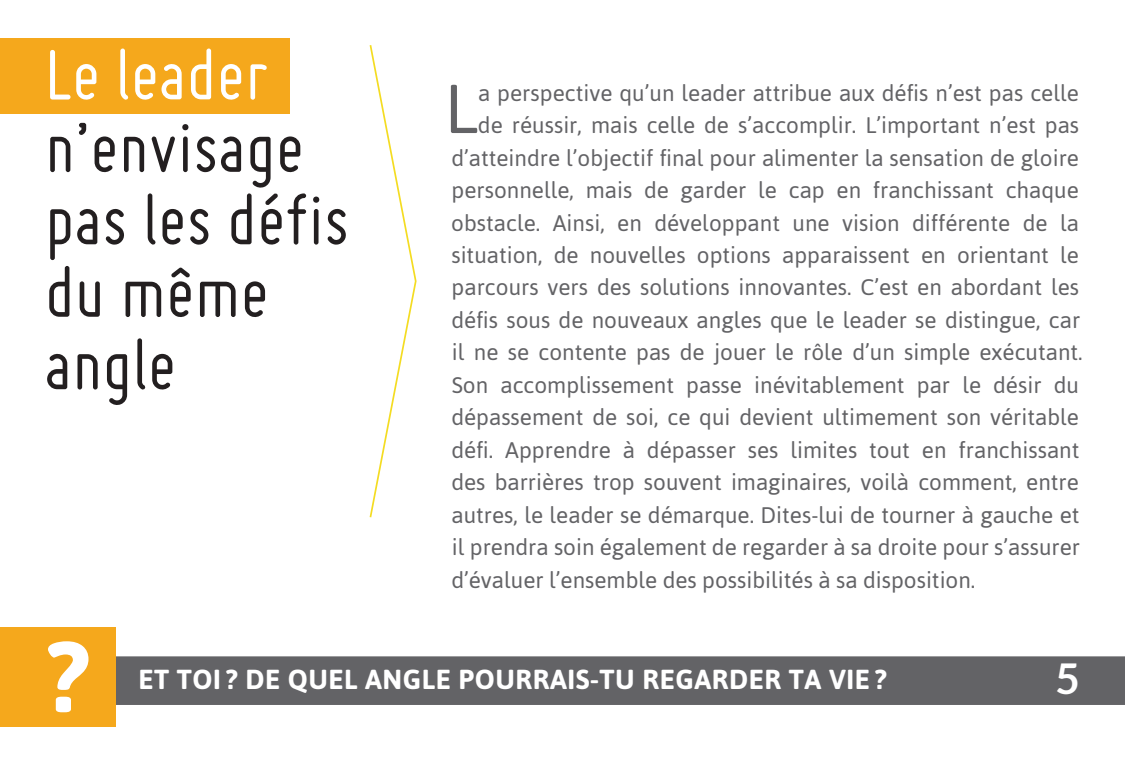
<style>
.page{position:relative;width:1125px;height:765px;background:#fff}
.page>*{position:absolute;margin:0;border:0;box-sizing:border-box;transform-origin:0 0}
.t1{font:700 100px "Asap";color:#fff}
.t2{font:77.5px/72.5px "Miso";color:#231f20}
.t3{font:77.5px "Miso";color:#fff}
.t4{font:68.75px "Asap";color:#636366}
.t5{font:700 42.5px "Lato";color:#fff}
.t6{font:700 27.5px "Asap";letter-spacing:.02em;color:#fff}
.t7{font:22.5px "Asap";color:#636366}
</style>
<div class="page">
<div style="left:116px;top:656px;width:1009px;height:49px;background:#636366"></div>
<div style="left:0;top:628px;width:116px;height:100px;background:#f5a81c"></div>
<div style="left:0;top:39px;width:290px;height:75px;background:#f5a81c"></div>
<svg style="left:369px;top:45px;width:48px;height:473px"></svg>
<h2 class="t3" style="left:45px;top:32px;width:225px">Le leader</h2>
<h2 class="t2" style="left:45px;top:110px;width:306px">n’envisage pas les défis du même angle</h2>
<h3 class="t4" style="left:444px;top:69px;width:35px">L</h3>
<p class="t7" style="left:478px;top:80px;width:602px">a perspective qu’un leader attribue aux défis n’est pas celle</p>
<p class="t7" style="left:478px;top:112px;width:603px">de réussir, mais celle de s’accomplir. L’important n’est pas</p>
<p class="t7" style="left:451px;top:145px;width:629px">d’atteindre l’objectif final pour alimenter la sensation de gloire</p>
<p class="t7" style="left:452px;top:177px;width:629px">personnelle, mais de garder le cap en franchissant chaque</p>
<p class="t7" style="left:451px;top:210px;width:629px">obstacle. Ainsi, en développant une vision différente de la</p>
<p class="t7" style="left:451px;top:242px;width:629px">situation, de nouvelles options apparaissent en orientant le</p>
<p class="t7" style="left:452px;top:275px;width:629px">parcours vers des solutions innovantes. C’est en abordant les</p>
<p class="t7" style="left:451px;top:307px;width:630px">défis sous de nouveaux angles que le leader se distingue, car</p>
<p class="t7" style="left:452px;top:339px;width:632px">il ne se contente pas de jouer le rôle d’un simple exécutant.</p>
<p class="t7" style="left:452px;top:372px;width:629px">Son accomplissement passe inévitablement par le désir du</p>
<p class="t7" style="left:451px;top:404px;width:629px">dépassement de soi, ce qui devient ultimement son véritable</p>
<p class="t7" style="left:451px;top:437px;width:630px">défi. Apprendre à dépasser ses limites tout en franchissant</p>
<p class="t7" style="left:451px;top:469px;width:629px">des barrières trop souvent imaginaires, voilà comment, entre</p>
<p class="t7" style="left:451px;top:502px;width:630px">autres, le leader se démarque. Dites-lui de tourner à gauche et</p>
<p class="t7" style="left:452px;top:534px;width:630px">il prendra soin également de regarder à sa droite pour s’assurer</p>
<p class="t7" style="left:451px;top:567px;width:526px">d’évaluer l’ensemble des possibilités à sa disposition.</p>
<h1 class="t1" style="left:45px;top:619px;width:46px">?</h1>
<p class="t6" style="left:139px;top:664px;width:750px">ET TOI ? DE QUEL ANGLE POURRAIS-TU REGARDER TA VIE ?</p>
<h3 class="t5" style="left:1055px;top:654px;width:26px">5</h3>
</div>
